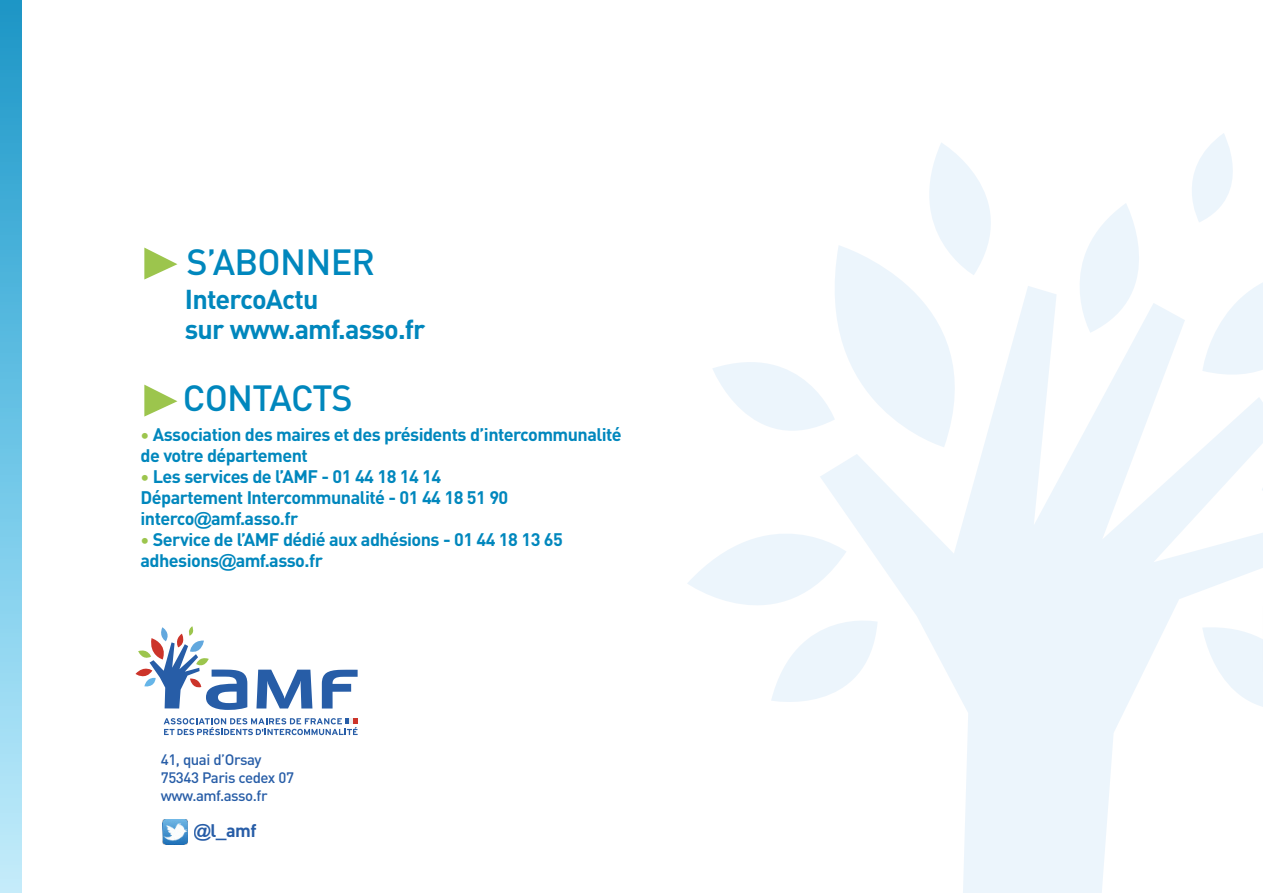
<style>
.page{position:relative;width:1263px;height:893px;background:#fff}
.page>*{position:absolute;margin:0;border:0;box-sizing:border-box;transform-origin:0 0}
.t1{font:500 36px "DIN Pro";letter-spacing:-.02em;color:#0087bd}
.t2{font:700 27px/30px "DIN Pro";letter-spacing:-.03em;color:#0087bd}
.t3{font:700 18px/21px "DIN Pro";letter-spacing:-.03em;color:#0087bd}
.t4{font:700 18px "DIN Pro";color:#275da7}
.t5{font:500 15px/18px "DIN Pro";letter-spacing:-.03em;color:#275da7}
.s1{color:#9cc54d}
.s2{font-family:"Arial"}
</style>
<div class="page">
<svg style="left:820px;top:286px;width:230px;height:607px;fill:#ecf5fc"></svg>
<svg style="left:713px;top:143px;width:313px;height:320px"></svg>
<svg style="left:687px;top:495px;width:191px;height:224px"></svg>
<div style="left:0;top:0;width:21px;height:893px;background:linear-gradient(to bottom,#1a98ca,#c2efff)"></div>
<svg style="left:144px;top:385px;width:33px;height:32px"></svg>
<svg style="left:1050px;top:133px;width:213px;height:760px"></svg>
<svg style="left:256px;top:670px;width:56px;height:38px"></svg>
<svg style="left:322px;top:670px;width:36px;height:38px"></svg>
<svg style="left:136px;top:626px;width:111px;height:84px"></svg>
<svg style="left:164px;top:718px;width:194px;height:17px"></svg>
<svg style="left:144px;top:248px;width:33px;height:31px"></svg>
<img style="left:163px;top:820px;width:25px;height:24px">
<h1 class="t1" style="left:187px;top:249px;width:190px">S’ABONNER</h1>
<h2 class="t2" style="left:185px;top:287px;width:242px">IntercoActu<br>sur www.amf.asso.fr</h2>
<h1 class="t1" style="left:183px;top:386px;width:171px">CONTACTS</h1>
<p class="t3" style="left:141px;top:426px;width:483px"><span class="s1">•</span> Association des maires et des présidents d’intercommunalité de votre département</p>
<p class="t3" style="left:141px;top:468px;width:369px"><span class="s1">•</span> Les services de l’AMF - 01 44 18 14 14<br>Département Intercommunalité - 01 44 18 51 90 interco<span class="s2">@</span>amf.asso.fr</p>
<p class="t3" style="left:141px;top:531px;width:424px"><span class="s1">•</span> Service de l’AMF dédié aux adhésions - 01 44 18 13 65 adhesions<span class="s2">@</span>amf.asso.fr</p>
<p class="t5" style="left:161px;top:752px;width:135px">41, quai d’Orsay<br>75343 Paris cedex 07 www.amf.asso.fr</p>
<p class="t4" style="left:193px;top:824px;width:65px"><span class="s2">@</span>l_amf</p>
</div>
